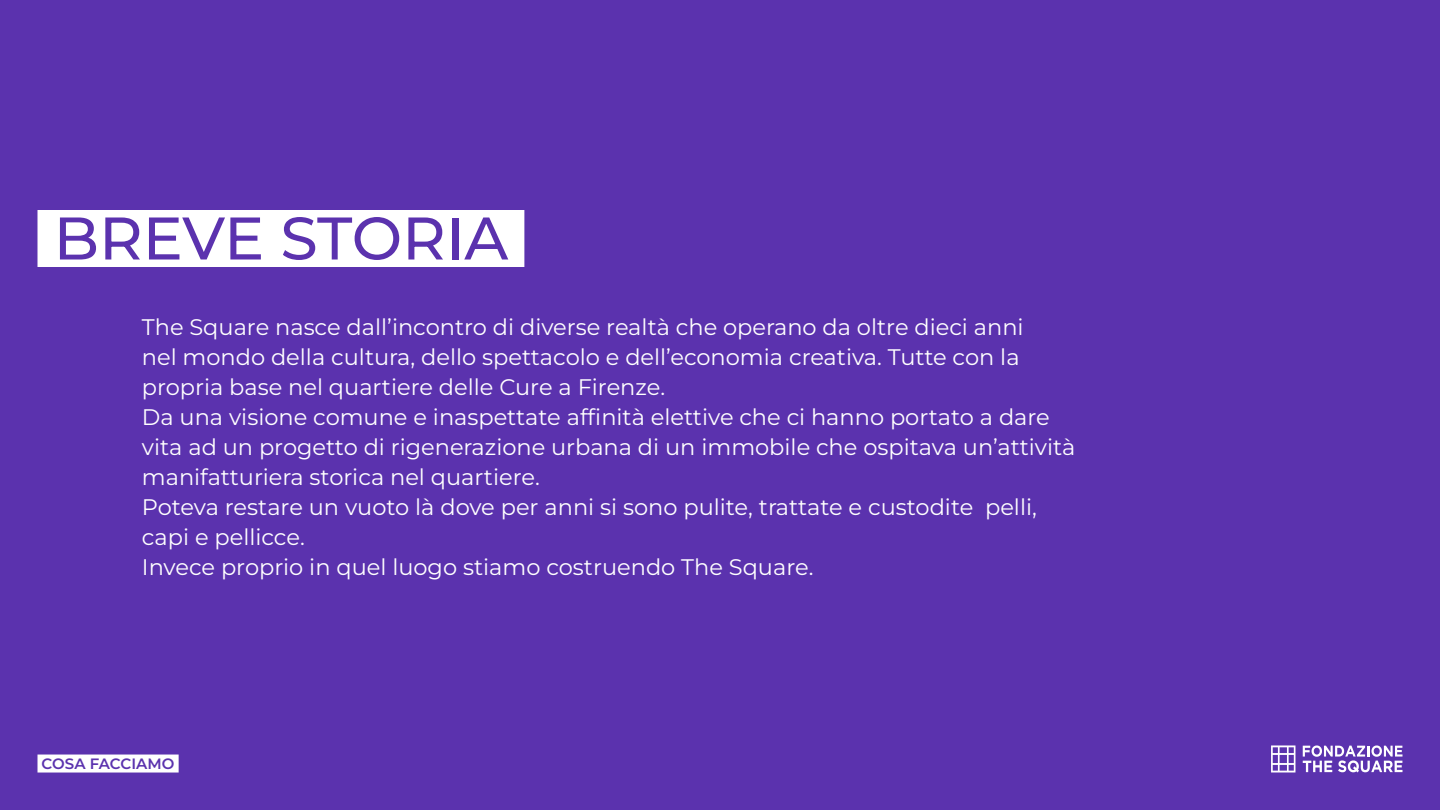
<style>
.page{position:relative;width:1440px;height:810px;background:#5b32ae}
.page>*{position:absolute;margin:0;border:0;box-sizing:border-box;transform-origin:0 0}
.t1{font:500 60px "Montserrat";color:#5b32ae}
.t2{font:22.5px/30px "Montserrat";color:#fff}
.t3{font:600 15px "Montserrat";color:#5b32ae}
</style>
<div class="page">
<div style="left:38px;top:755px;width:141px;height:18px;background:#fff"></div>
<svg style="left:1303px;top:745px;width:100px;height:27px"></svg>
<svg style="left:1271px;top:745px;width:24px;height:28px"></svg>
<div style="left:38px;top:210px;width:486px;height:57px;background:#fff"></div>
<h1 class="t1" style="left:54px;top:198px;width:456px">BREVE STORIA</h1>
<p class="t2" style="left:142px;top:312px;width:935px">The Square nasce dall’incontro di diverse realtà che operano da oltre dieci anni<br>nel mondo della cultura, dello spettacolo e dell’economia creativa. Tutte con la propria base nel quartiere delle Cure a Firenze.<br>Da una visione comune e inaspettate affinità elettive che ci hanno portato a dare vita ad un progetto di rigenerazione urbana di un immobile che ospitava un’attività manifatturiera storica nel quartiere.<br>Poteva restare un vuoto là dove per anni si sono pulite, trattate e custodite pelli, capi e pellicce.<br>Invece proprio in quel luogo stiamo costruendo The Square.</p>
<p class="t3" style="left:42px;top:753px;width:134px">COSA FACCIAMO</p>
</div>
